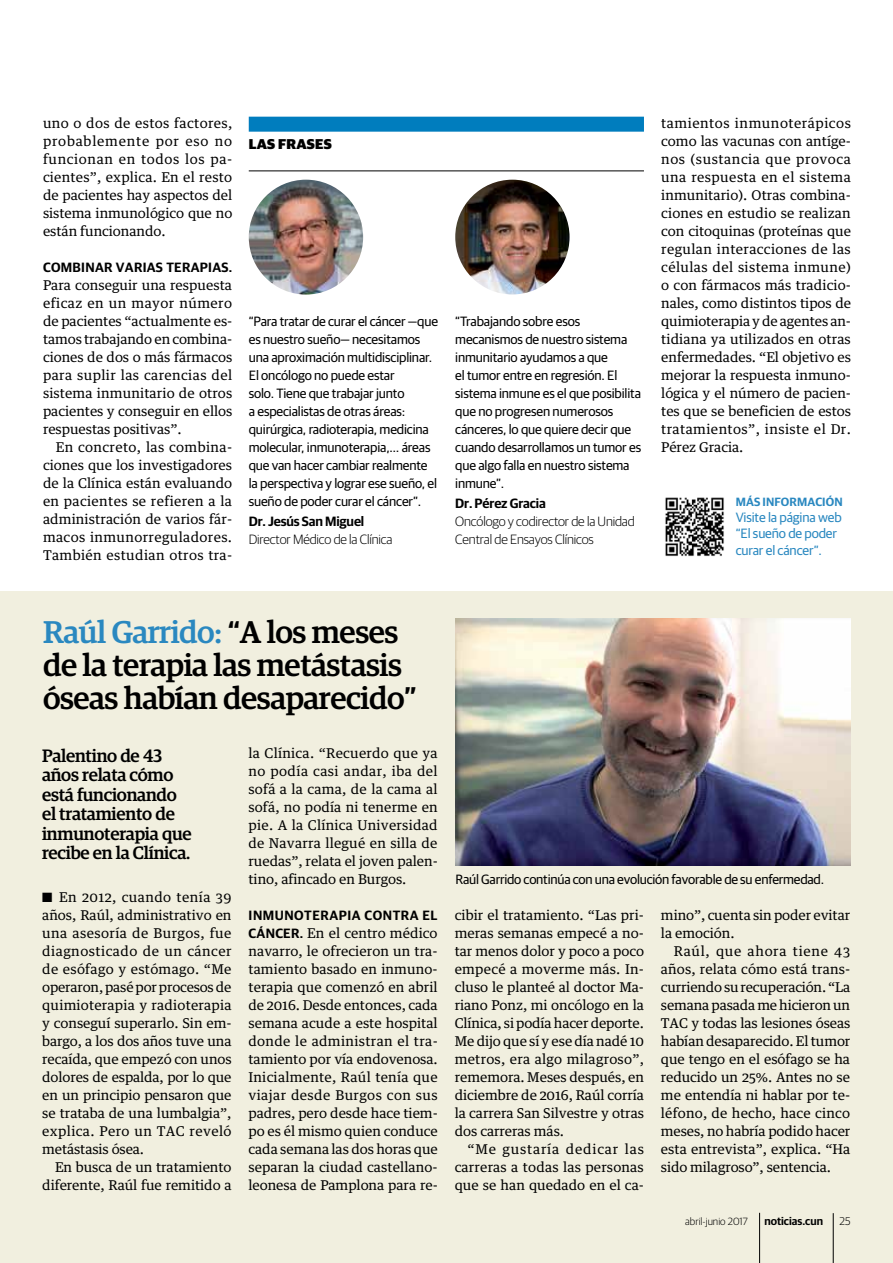
<style>
.page{position:relative;width:893px;height:1263px;background:#fff}
.page>*{position:absolute;margin:0;border:0;box-sizing:border-box;transform-origin:0 0}
.t1{font:500 31.5px/33px "Guardian Egyp";letter-spacing:-.015em;color:#000}
.t2{font:500 18px/19.5px "Guardian Egyp";letter-spacing:-.015em;color:#000}
.t3{font:900 14.25px "Guardian Sans";color:#000}
.t4{font:13.5px/18px "Guardian Text Egyp";letter-spacing:-.005em;color:#000;text-align:justify}
.t5{font:13.5px/18px "Guardian Sans";letter-spacing:-.01em;color:#000}
.t6{font:600 13.5px "Guardian Sans";letter-spacing:-.01em;color:#000}
.t7{font:300 13.5px/18px "Guardian Sans";letter-spacing:-.01em;color:#000}
.t8{font:13.5px/16.5px "Guardian Sans";letter-spacing:-.01em;color:#2a88c0}
.t9{font:600 12px "Guardian Sans";color:#2a88c0}
.t10{font:600 11.25px "Guardian Sans";color:#000}
.t11{font:300 11.25px "Guardian Sans";color:#000}
.t12{font:300 10.5px "Guardian Sans";color:#000}
.s1{color:#2a88c0}
.s2{font-family:"Guardian Sans";font-weight:600}
</style>
<div class="page">
<div style="left:0;top:591px;width:893px;height:672px;background:#f1efdf"></div>
<img style="left:665px;top:497px;width:59px;height:60px">
<img style="left:455px;top:618px;width:395px;height:247px">
<img style="left:249px;top:180px;width:114px;height:115px;border-radius:57px">
<img style="left:455px;top:180px;width:115px;height:114px;border-radius:57px">
<div style="left:249px;top:117px;width:395px;height:15px;background:#007dbe"></div>
<hr style="left:249px;top:171px;width:395px;height:1px;background:#000">
<hr style="left:759px;top:1213px;width:1px;height:50px;background:#000">
<hr style="left:833px;top:1213px;width:1px;height:50px;background:#000">
<p class="t4" style="left:43px;top:113px;width:191px">uno o dos de estos factores, probablemente por eso no funcionan en todos los pa&shy;cientes”, explica. En el resto de pacientes hay aspectos del sistema inmunológico que no están funcionando.</p>
<p class="t6" style="left:43px;top:257px;width:47px">COM BINAR</p>
<p class="t6" style="left:116px;top:257px;width:9px">VARIAS</p>
<p class="t6" style="left:166px;top:257px;width:9px">TERAPIAS</p>
<p class="t6" style="left:229px;top:257px;width:5px">.</p>
<p class="t4" style="left:43px;top:275px;width:191px">Para conseguir una respuesta eficaz en un mayor número de pacientes “actualmente es&shy;tamos trabajando en combina&shy;ciones de dos o más fármacos para suplir las carencias del sistema inmunitario de otros pacientes y conseguir en ellos respuestas positivas”.</p>
<p class="t4" style="left:43px;top:437px;width:191px;text-indent:13px">En concreto, las combina&shy;ciones que los investigadores de la Clínica están evaluando en pacientes se refieren a la administración de varios fár&shy;macos inmunorreguladores.<br>También estudian otros tra-</p>
<p class="t3" style="left:249px;top:133px;width:48px">LAS FRASES</p>
<p class="t5" style="left:249px;top:311px;width:191px">“Para tratar de curar el cáncer —que es nuestro sueño— necesitamos una aproximación multidisciplinar.<br>El oncólogo no puede estar<br>solo. Tiene que trabajar junto<br>a especialistas de otras áreas: quirúrgica, radioterapia, medicina molecular, inmunoterapia,… áreas que van hacer cambiar realmente la perspectiva y lograr ese sueño, el sueño de poder curar el cáncer”.</p>
<p class="t6" style="left:249px;top:512px;width:117px">DR. JESÚS SAN MIGUEL</p>
<p class="t7" style="left:249px;top:529px;width:145px">Director Médico de la Clínica</p>
<p class="t5" style="left:455px;top:311px;width:188px">“Trabajando sobre esos mecanismos de nuestro sistema inmunitario ayudamos a que<br>el tumor entre en regresión. El sistema inmune es el que posibilita que no progresen numerosos cánceres, lo que quiere decir que cuando desarrollamos un tumor es que algo falla en nuestro sistema inmune”.</p>
<p class="t6" style="left:455px;top:494px;width:92px">DR. PÉREZ GRACIA</p>
<p class="t7" style="left:455px;top:511px;width:181px">Oncólogo y codirector de la Unidad<br>Central de Ensayos Clínicos</p>
<p class="t4" style="left:661px;top:113px;width:191px">tamientos inmunoterápicos como las vacunas con antíge&shy;nos (sustancia que provoca una respuesta en el sistema inmunitario). Otras combina&shy;ciones en estudio se realizan con citoquinas (proteínas que regulan interacciones de las células del sistema inmune) o con fármacos más tradicio&shy;nales, como distintos tipos de quimioterapia y de agentes an&shy;tidiana ya utilizados en otras enfermedades. “El objetivo es mejorar la respuesta inmuno&shy;lógica y el número de pacien&shy;tes que se beneficien de estos tratamientos”, insiste el Dr.<br>Pérez Gracia.</p>
<p class="t9" style="left:736px;top:493px;width:35px">MÁS INFORMACIÓN</p>
<p class="t8" style="left:736px;top:508px;width:108px">Visite la página web “El sueño de poder curar el cáncer”.</p>
<h1 class="t1" style="left:43px;top:613px;width:375px"><span class="s1">Raúl Garrido:</span> “A los meses de la terapia las metástasis óseas habían desaparecido”</h1>
<h2 class="t2" style="left:42px;top:744px;width:151px">Palentino de 43 años relata cómo está funcionando el tratamiento de inmunoterapia que recibe en la Clínica.</h2>
<p class="t4" style="left:248px;top:743px;width:191px">la Clínica. “Recuerdo que ya no podía casi andar, iba del sofá a la cama, de la cama al sofá, no podía ni tenerme en pie. A la Clínica Universidad de Navarra llegué en silla de ruedas”, relata el joven palen&shy;tino, afincado en Burgos.</p>
<p class="t6" style="left:249px;top:905px;width:10px">INMUNOTERAPIA</p>
<p class="t6" style="left:365px;top:905px;width:10px">CONTRA</p>
<p class="t6" style="left:422px;top:905px;width:8px">EL</p>
<p class="t6" style="left:249px;top:923px;width:27px">CÁNCER</p>
<p class="t4" style="left:42px;top:887px;width:191px">■ En 2012, cuando tenía 39 años, Raúl, administrativo en una asesoría de Burgos, fue diagnosticado de un cáncer de esófago y estómago. “Me operaron, pasé por procesos de quimioterapia y radioterapia y conseguí superarlo. Sin em&shy;bargo, a los dos años tuve una recaída, que empezó con unos dolores de espalda, por lo que en un principio pensaron que se trataba de una lumbalgia”, explica. Pero un TAC reveló metástasis ósea.</p>
<p class="t4" style="left:42px;top:1157px;width:191px;text-align:right">En busca de un tratamiento diferente, Raúl fue remitido a</p>
<p class="t4" style="left:248px;top:923px;width:191px;text-indent:51px"><span class="s2">.</span> En el centro médico navarro, le ofrecieron un tra&shy;tamiento basado en inmuno&shy;terapia que comenzó en abril de 2016. Desde entonces, cada semana acude a este hospital donde le administran el tra&shy;tamiento por vía endovenosa.<br>Inicialmente, Raúl tenía que viajar desde Burgos con sus padres, pero desde hace tiem&shy;po es él mismo quien conduce cada semana las dos horas que separan la ciudad castellano&shy;leonesa de Pamplona para re-</p>
<p class="t5" style="left:455px;top:869px;width:370px">Raúl Garrido continúa con una evolución favorable de su enfermedad.</p>
<p class="t4" style="left:455px;top:905px;width:191px">cibir el tratamiento. “Las pri&shy;meras semanas empecé a no&shy;tar menos dolor y poco a poco empecé a moverme más. In&shy;cluso le planteé al doctor Ma&shy;riano Ponz, mi oncólogo en la Clínica, si podía hacer deporte.<br>Me dijo que sí y ese día nadé 10 metros, era algo milagroso”, rememora. Meses después, en diciembre de 2016, Raúl corría la carrera San Silvestre y otras dos carreras más.</p>
<p class="t4" style="left:455px;top:1139px;width:191px;text-indent:13px">“Me gustaría dedicar las carreras a todas las personas que se han quedado en el ca-</p>
<p class="t4" style="left:661px;top:905px;width:191px">mino”, cuenta sin poder evitar la emoción.</p>
<p class="t4" style="left:661px;top:941px;width:191px;text-indent:13px">Raúl, que ahora tiene 43 años, relata cómo está trans&shy;curriendo su recuperación. “La semana pasada me hicieron un TAC y todas las lesiones óseas habían desaparecido. El tumor que tengo en el esófago se ha reducido un 25%. Antes no se me entendía ni hablar por te&shy;léfono, de hecho, hace cinco meses, no habría podido hacer esta entrevista”, explica. “Ha sido milagroso”, sentencia.</p>
<p class="t12" style="left:685px;top:1214px;width:64px">abril-junio 2017</p>
<p class="t10" style="left:764px;top:1212px;width:60px">NOTICIAS.CUN</p>
<p class="t11" style="left:840px;top:1213px;width:13px">25</p>
</div>
